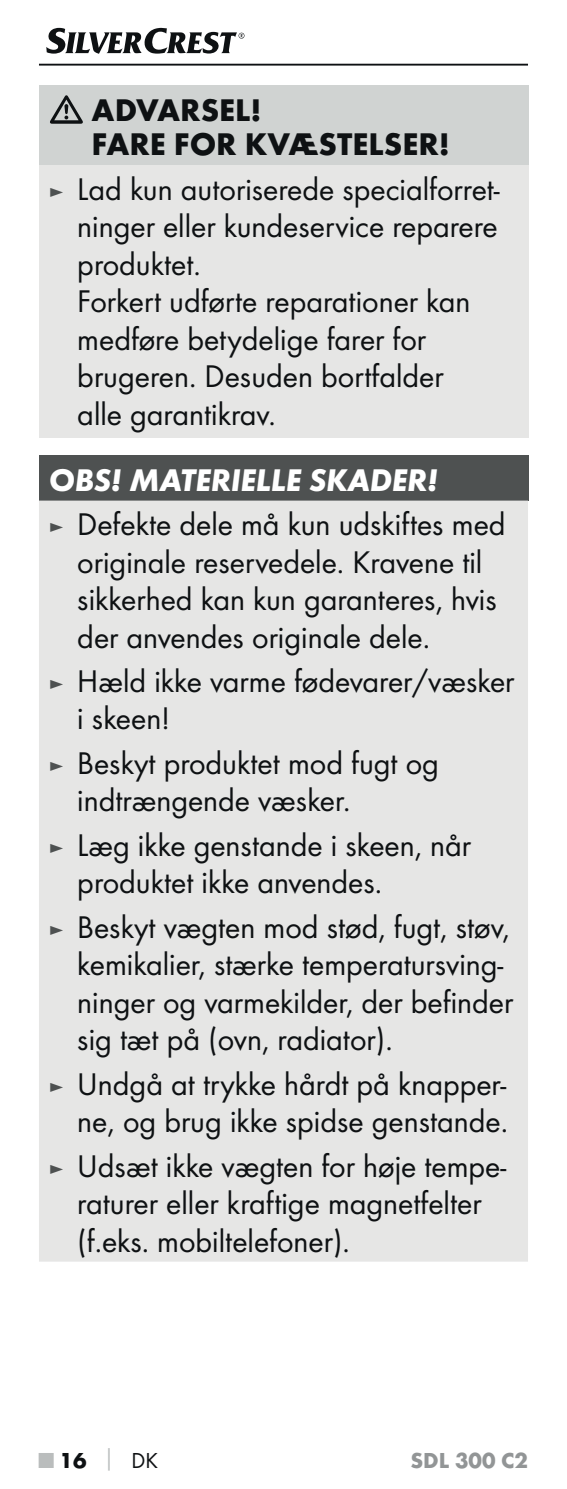
<style>
.page{position:relative;width:567px;height:1489px;background:#fff}
.page>*{position:absolute;margin:0;border:0;box-sizing:border-box;transform-origin:0 0}
.t1{font:32.5px/37.5px "Futura Boo";color:#0e1113}
.t2{font:700 32.5px/34px "Futura";color:#0e1113}
.t3{font:italic 700 32.5px "Futura";letter-spacing:-.01em;color:#fff}
.t4{font:700 22.5px "Futura";color:#929596}
.t5{font:700 22.5px "Futura";color:#babdbd}
.s1{font-size:22.5px;color:#4e5151}
.s2{color:#0e1113}
.s3{font-family:"Futura Boo";font-weight:400;color:#0e1113}
</style>
<div class="page">
<hr style="left:39px;top:64px;width:489px;height:2px;background:#0e1113">
<svg style="left:46px;top:28px;width:198px;height:26px"></svg>
<div style="left:39px;top:85px;width:489px;height:80px;background:#d0d3d2"></div>
<div style="left:39px;top:165px;width:489px;height:273px;background:#e6e6e5"></div>
<svg style="left:50px;top:95px;width:33px;height:29px"></svg>
<div style="left:39px;top:455px;width:489px;height:45px;background:#4e5151"></div>
<div style="left:39px;top:500px;width:489px;height:761px;background:#e6e6e5"></div>
<p class="t2" style="left:92px;top:96px;width:360px">ADVARSEL!<br>FARE FOR KVÆSTELSER!</p>
<p class="t1" style="left:77px;top:172px;width:424px;text-indent:-28px"><span class="s1">►</span> Lad kun autoriserede specialforret&shy;ninger eller kundeservice reparere produktet.<br>Forkert udførte reparationer kan medføre betydelige farer for brugeren. Desuden bortfalder<br>alle garantikrav.</p>
<p class="t3" style="left:49px;top:469px;width:391px">OBS! MATERIELLE SKADER!</p>
<p class="t1" style="left:77px;top:507px;width:430px;text-indent:-28px"><span class="s1">►</span> Defekte dele må kun udskiftes med originale reservedele. Kravene til sikkerhed kan kun garanteres, hvis der anvendes originale dele.</p>
<p class="t1" style="left:77px;top:664px;width:439px;text-indent:-28px"><span class="s1">►</span> Hæld ikke varme fødevarer/væsker i skeen!</p>
<p class="t1" style="left:77px;top:746px;width:363px;text-indent:-28px"><span class="s1">►</span> Beskyt produktet mod fugt og indtrængende væsker.</p>
<p class="t1" style="left:77px;top:827px;width:395px;text-indent:-28px"><span class="s1">►</span> Læg ikke genstande i skeen, når produktet ikke anvendes.</p>
<p class="t1" style="left:77px;top:909px;width:438px;text-indent:-28px"><span class="s1">►</span> Beskyt vægten mod stød, fugt, støv, kemikalier, stærke temperatursving&shy;ninger og varmekilder, der befinder sig tæt på (ovn, radiator).</p>
<p class="t1" style="left:49px;top:1066px;width:461px;text-align:right"><span class="s1">►</span> Undgå at trykke hårdt på knapper&shy;ne, og brug ikke spidse genstande.</p>
<p class="t1" style="left:77px;top:1148px;width:431px;text-indent:-28px"><span class="s1">►</span> Udsæt ikke vægten for høje tempe&shy;raturer eller kraftige magnetfelter (f.eks. mobiltelefoner).</p>
<p class="t5" style="left:39px;top:1449px;width:121px">■ <span class="s2">16</span> │ <span class="s3">DK</span></p>
<p class="t4" style="left:410px;top:1451px;width:119px">SDL 300 C2</p>
</div>
